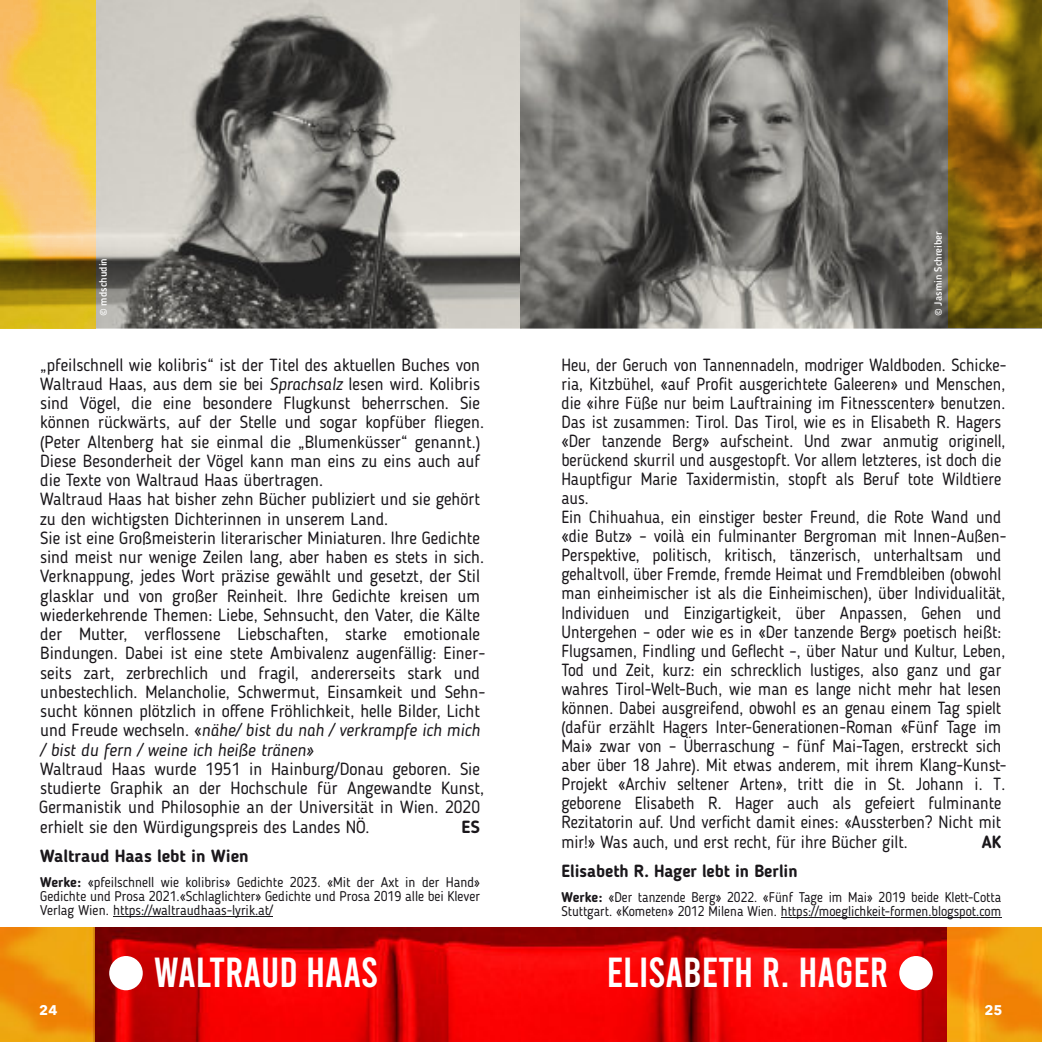
<style>
.page{position:relative;width:1042px;height:1042px;background:#fff}
.page>*{position:absolute;margin:0;border:0;box-sizing:border-box;transform-origin:0 0}
.t1{font:42px "Bebas";color:#fff}
.t2{font:17.5px/19.1px "Blogger Sans";color:#1a171b;scale:.96 1}
.t3{font:17.5px/19.2px "Blogger Sans";color:#1a171b}
.t4{font:700 17.5px "Blogger Sans";color:#1a171b}
.t5{font:14px/14px "Blogger Sans";color:#1a171b;text-align:justify}
.t6{font:14px/14px "Blogger Sans";color:#1a171b;scale:.96 1}
.t7{font:700 14px "Avenir Next LT Pro";color:#fff}
.t8{font:500 10.5px "Blogger Sans";color:#fff}
.s1{font-style:italic}
.s2{font-weight:700}
</style>
<div class="page">
<img style="left:94px;top:928px;width:853px;height:114px">
<img style="left:947px;top:928px;width:95px;height:114px">
<img style="left:0;top:928px;width:94px;height:114px">
<img style="left:0;top:0;width:1042px;height:329px">
<hr style="left:113px;top:917px;width:160px;height:1px;background:#1a171b">
<div style="left:109px;top:956px;width:34px;height:34px;background:#fff;border-radius:50%"></div>
<img style="left:0;top:0;width:95px;height:328px">
<div style="left:899px;top:956px;width:34px;height:34px;background:#fff;border-radius:50%"></div>
<img style="left:948px;top:0;width:94px;height:328px">
<hr style="left:781px;top:917px;width:220px;height:1px;background:#1a171b">
<p class="t8" style="left:99px;top:316px;width:60px;rotate:-90deg">© mdschudin</p>
<p class="t3" style="left:40px;top:356px;width:447px">„pfeilschnell wie kolibris“ ist der Titel des aktuellen Buches von Waltraud Haas, aus dem sie bei <span class="s1">Sprachsalz</span> lesen wird. Kolibris sind Vögel, die eine besondere Flugkunst beherrschen. Sie können rückwärts, auf der Stelle und sogar kopfüber fliegen. (Peter Altenberg hat sie einmal die „Blumenküsser“ genannt.)<br>Diese Besonderheit der Vögel kann man eins zu eins auch auf die Texte von Waltraud Haas übertragen.<br>Waltraud Haas hat bisher zehn Bücher publiziert und sie gehört zu den wichtigsten Dichterinnen in unserem Land.<br>Sie ist eine Großmeisterin literarischer Miniaturen. Ihre Gedichte sind meist nur wenige Zeilen lang, aber haben es stets in sich.<br>Verknappung, jedes Wort präzise gewählt und gesetzt, der Stil glasklar und von großer Reinheit. Ihre Gedichte kreisen um wiederkehrende Themen: Liebe, Sehnsucht, den Vater, die Kälte der Mutter, verflossene Liebschaften, starke emotionale Bindungen. Dabei ist eine stete Ambivalenz augenfällig: Einer&shy;seits zart, zerbrechlich und fragil, andererseits stark und unbestechlich. Melancholie, Schwermut, Einsamkeit und Sehn&shy;sucht können plötzlich in offene Fröhlichkeit, helle Bilder, Licht und Freude wechseln. «<span class="s1">nähe/ bist du nah / verkrampfe ich mich / bist du fern / weine ich heiße tränen»</span></p>
<p class="t3" style="left:39px;top:761px;width:446px">Waltraud Haas wurde 1951 in Hainburg/Donau geboren. Sie studierte Graphik an der Hochschule für Angewandte Kunst, Germanistik und Philosophie an der Universität in Wien. 2020 erhielt sie den Würdigungspreis des Landes NÖ.</p>
<p class="t4" style="left:462px;top:819px;width:20px">ES</p>
<p class="t4" style="left:40px;top:849px;width:210px">Waltraud Haas lebt in Wien</p>
<p class="t5" style="left:40px;top:876px;width:441px"><span class="s2">Werke:</span> «pfeilschnell wie kolibris» Gedichte 2023. «Mit der Axt in der Hand» Gedichte und Prosa 2021.«Schlaglichter» Gedichte und Prosa 2019 alle bei Klever Verlag Wien. https://waltraudhaas-lyrik.at/</p>
<h1 class="t1" style="left:154px;top:944px;width:226px">WALTRAUD HAAS</h1>
<p class="t8" style="left:934px;top:316px;width:87px;rotate:-90deg">© Jasmin Schreiber</p>
<p class="t2" style="left:561px;top:356px;width:465px">Heu, der Geruch von Tannennadeln, modriger Waldboden. Schicke&shy;ria, Kitzbühel, «auf Profit ausgerichtete Galeeren» und Menschen, die «ihre Füße nur beim Lauftraining im Fitnesscenter» benutzen.<br>Das ist zusammen: Tirol. Das Tirol, wie es in Elisabeth R. Hagers «Der tanzende Berg» aufscheint. Und zwar anmutig originell, berückend skurril und ausgestopft. Vor allem letzteres, ist doch die Hauptfigur Marie Taxidermistin, stopft als Beruf tote Wildtiere aus.<br>Ein Chihuahua, ein einstiger bester Freund, die Rote Wand und «die Butz» – voilà ein fulminanter Bergroman mit Innen-Außen-Perspektive, politisch, kritisch, tänzerisch, unterhaltsam und gehaltvoll, über Fremde, fremde Heimat und Fremdbleiben (obwohl man einheimischer ist als die Einheimischen), über Individualität, Individuen und Einzigartigkeit, über Anpassen, Gehen und Untergehen – oder wie es in «Der tanzende Berg» poetisch heißt:<br>Flugsamen, Findling und Geflecht –, über Natur und Kultur, Leben, Tod und Zeit, kurz: ein schrecklich lustiges, also ganz und gar wahres Tirol-Welt-Buch, wie man es lange nicht mehr hat lesen können. Dabei ausgreifend, obwohl es an genau einem Tag spielt (dafür erzählt Hagers Inter-Generationen-Roman «Fünf Tage im Mai» zwar von – Überraschung – fünf Mai-Tagen, erstreckt sich aber über 18 Jahre). Mit etwas anderem, mit ihrem Klang-Kunst-Projekt «Archiv seltener Arten», tritt die in St. Johann i. T. geborene Elisabeth R. Hager auch als gefeiert fulminante Rezitatorin auf. Und verficht damit eines: «Aussterben? Nicht mit mir!» Was auch, und erst recht, für ihre Bücher gilt.</p>
<p class="t4" style="left:982px;top:834px;width:21px">AK</p>
<p class="t4" style="left:561px;top:864px;width:238px">Elisabeth R. Hager lebt in Berlin</p>
<p class="t6" style="left:561px;top:891px;width:460px"><span class="s2">Werke:</span> «Der tanzende Berg» 2022. «Fünf Tage im Mai» 2019 beide Klett-Cotta<br>Stuttgart. «Kometen» 2012 Milena Wien. https://moeglichkeit-formen.blogspot.com</p>
<h1 class="t1" style="left:607px;top:944px;width:283px">ELISABETH R. HAGER</h1>
<p class="t7" style="left:39px;top:1004px;width:20px">24</p>
<p class="t7" style="left:984px;top:1004px;width:20px">25</p>
</div>
